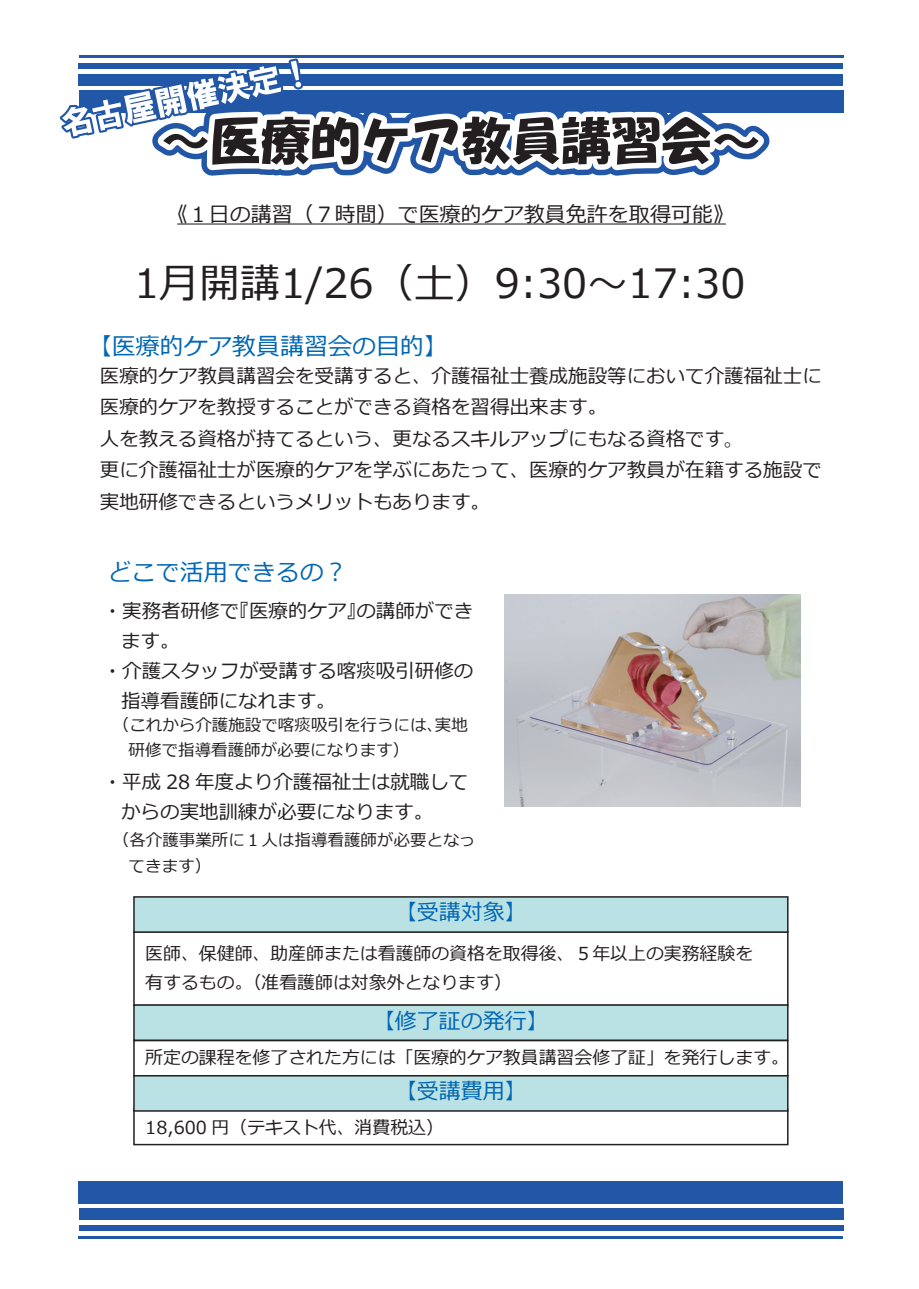
<style>
.page{position:relative;width:919px;height:1289px;background:#fff}
.page>*{position:absolute;margin:0;border:0;box-sizing:border-box;transform-origin:0 0}
.t1{font:40.35px "Meiryo";color:#231f20}
.t2{font:24px "Meiryo";color:#0166b3}
.t3{font:22.05px "Meiryo";color:#0166b3}
.t4{font:21px "Meiryo";color:#231f20}
.t5{font:19.5px/31.5px "Meiryo";color:#231f20}
.t6{font:17.85px/28.8px "Meiryo";color:#231f20}
.t7{font:16.5px/25.5px "Meiryo";color:#231f20}
.s1{font-family:"Koz Go Pr 6 N"}
</style>
<div class="page">
<div style="left:79px;top:90px;width:764px;height:23px;background:#2256a6"></div>
<div style="left:78px;top:74px;width:764px;height:11px;background:#2256a6"></div>
<div style="left:78px;top:63px;width:764px;height:6px;background:#2256a6"></div>
<hr style="left:79px;top:55px;width:764px;height:3px;background:#2256a6">
<div style="left:78px;top:1180px;width:764px;height:23px;background:#2256a6"></div>
<div style="left:79px;top:1208px;width:764px;height:11px;background:#2256a6"></div>
<div style="left:79px;top:1224px;width:764px;height:6px;background:#2256a6"></div>
<hr style="left:78px;top:1235px;width:764px;height:3px;background:#2256a6">
<div style="left:133px;top:931px;width:655px;height:75px;background:#fff;border:2px solid #231f20"></div>
<div style="left:133px;top:1039px;width:655px;height:37px;background:#fff;border:2px solid #231f20"></div>
<div style="left:133px;top:896px;width:655px;height:36px;background:#bae2e5;border:2px solid #231f20"></div>
<div style="left:133px;top:1004px;width:655px;height:36px;background:#bae2e5;border:2px solid #231f20"></div>
<div style="left:133px;top:1108px;width:655px;height:37px;background:#fff;border:2px solid #231f20"></div>
<div style="left:133px;top:1074px;width:655px;height:37px;background:#bae2e5;border:2px solid #231f20"></div>
<hr style="left:177px;top:223px;width:548px;height:1px;background:#231f20">
<img style="left:505px;top:594px;width:295px;height:212px">
<svg style="left:60px;top:58px;width:710px;height:118px"></svg>
<p class="t4" style="left:167px;top:200px;width:569px">《１日の講習（７時間）で医療的ケア教員免許を取得可能》</p>
<h1 class="t1" style="left:134px;top:255px;width:612px">1月開講1/26（土）9:30～17:30</h1>
<p class="t2" style="left:88px;top:329px;width:361px">【医療的ケア教員講習会の目的】</p>
<p class="t5" style="left:100px;top:361px;width:723px">医療的ケア教員講習会を受講すると、介護福祉士養成施設等において介護福祉士に医療的ケアを教授することができる資格を習得出来ます。<br>人を教える資格が持てるという、更なるスキルアップにもなる資格です<span class="s1">。<br></span>更に介護福祉士が医療的ケアを学ぶにあたって、医療的ケア教員が在籍する施設で実地研修できるというメリットもあります。</p>
<p class="t2" style="left:108px;top:555px;width:241px">どこで活用できるの<span class="s1">？</span></p>
<p class="t5" style="left:103px;top:596px;width:372px">・実務者研修で『医療的ケア』の講師ができ</p>
<p class="t5" style="left:121px;top:626px;width:60px">ます。</p>
<p class="t5" style="left:103px;top:656px;width:372px">・介護スタッフが受講する喀痰吸引研修の</p>
<p class="t5" style="left:121px;top:686px;width:216px">指導看護師になれます。</p>
<p class="t7" style="left:129px;top:713px;width:340px;text-indent:-16px">（これから介護施設で喀痰吸引を行うには、実地研修で指導看護師が必要になります）</p>
<p class="t5" style="left:121px;top:767px;width:349px;line-height:30px;text-indent:-18px">・平成 28 年度より介護福祉士は就職してからの実地訓練が必要になります。</p>
<p class="t7" style="left:129px;top:828px;width:349px;text-indent:-16px">（各介護事業所に１人は指導看護師が必要となってきます）</p>
<p class="t3" style="left:395px;top:897px;width:133px">【受講対象】</p>
<p class="t6" style="left:145px;top:939px;width:609px">医師、保健師、助産師または看護師の資格を取得後、５年以上の実務経験を有するもの。（准看護師は対象外となります）</p>
<p class="t3" style="left:373px;top:1005px;width:177px">【修了証の発行】</p>
<p class="t6" style="left:145px;top:1044px;width:645px">所定の課程を修了された方には「医療的ケア教員講習会修了証」を発行します。</p>
<p class="t3" style="left:395px;top:1075px;width:133px">【受講費用】</p>
<p class="t6" style="left:145px;top:1114px;width:300px">18,600 円（テキスト代、消費税込）</p>
</div>
